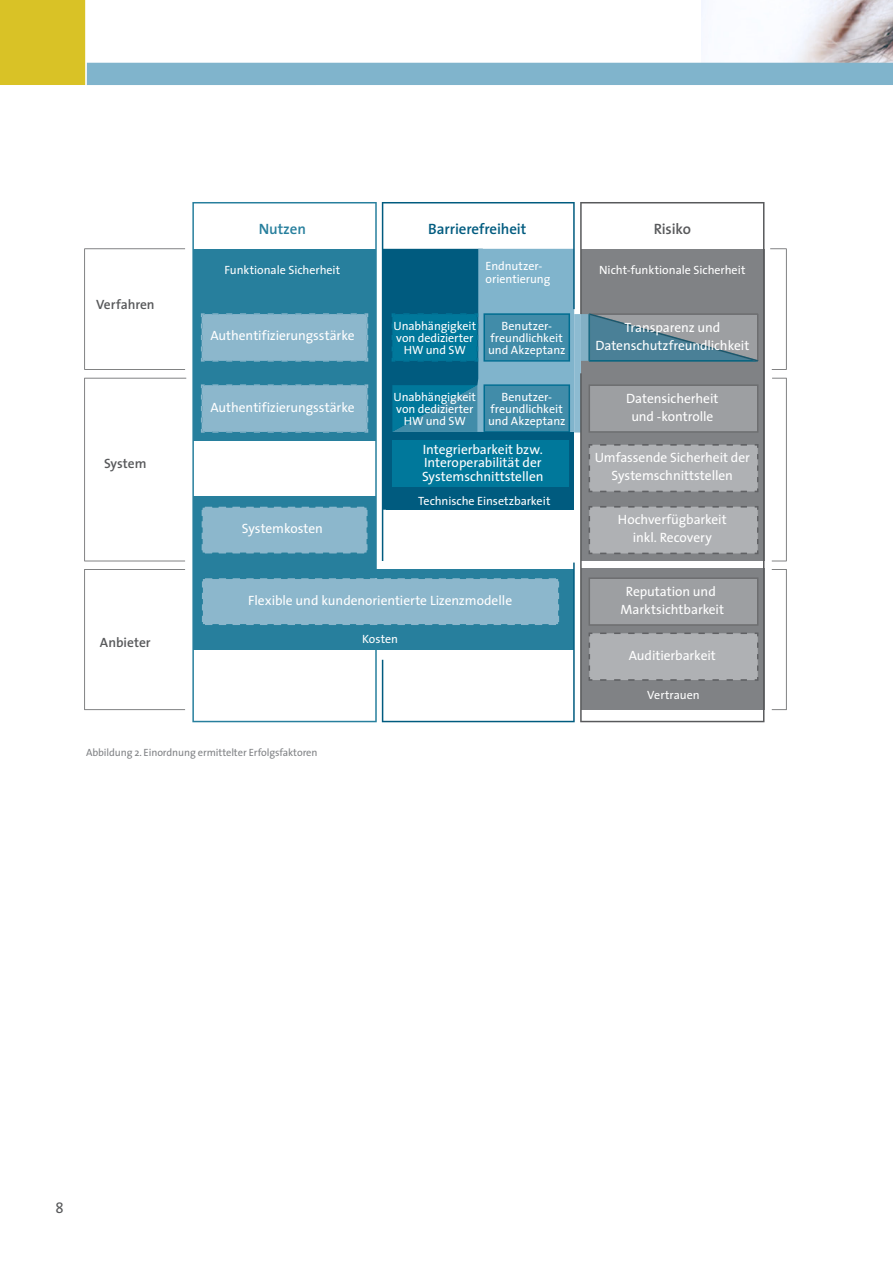
<style>
.page{position:relative;width:893px;height:1263px;background:#fff}
.page>*{position:absolute;margin:0;border:0;box-sizing:border-box;transform-origin:0 0}
.t1{font:600 15px "The Sans";letter-spacing:-.005em;color:#005b7f}
.t2{font:600 15px "The Sans";letter-spacing:-.005em;color:#277f9d}
.t3{font:600 15px "The Sans";letter-spacing:-.015em;color:#58595b}
.t4{font:15px "The Sans";color:#58595b}
.t5{font:13.5px/18px "The Sans";letter-spacing:-.005em;color:#fff;text-align:center}
.t6{font:600 13.5px "The Sans";color:#58595b}
.t7{font:12px/12px "The Sans";letter-spacing:-.005em;color:#fff;text-align:center}
.t8{font:10.5px "The Sans";letter-spacing:-.01em;color:#808285}
</style>
<div class="page">
<img style="left:702px;top:0;width:191px;height:63px">
<div style="left:86px;top:63px;width:807px;height:22px;background:#80b4cc"></div>
<div style="left:0;top:0;width:87px;height:85px;background:#d9c226"></div>
<svg style="left:192px;top:202px;width:185px;height:520px;fill:#277f9d"></svg>
<svg style="left:580px;top:202px;width:184px;height:520px;fill:#808285"></svg>
<svg style="left:382px;top:202px;width:193px;height:359px"></svg>
<svg style="left:770px;top:248px;width:17px;height:122px"></svg>
<svg style="left:84px;top:248px;width:101px;height:122px"></svg>
<svg style="left:772px;top:378px;width:15px;height:183px"></svg>
<svg style="left:84px;top:378px;width:102px;height:183px"></svg>
<svg style="left:772px;top:569px;width:15px;height:141px"></svg>
<svg style="left:84px;top:569px;width:101px;height:141px"></svg>
<svg style="left:589px;top:577px;width:169px;height:49px;background:#999a9d"></svg>
<svg style="left:589px;top:632px;width:169px;height:49px;background:#aaacaf"></svg>
<svg style="left:201px;top:313px;width:167px;height:49px;background:#88b4ca"></svg>
<svg style="left:201px;top:384px;width:167px;height:49px;background:#88b4ca"></svg>
<svg style="left:201px;top:506px;width:167px;height:48px;background:#86b3c9"></svg>
<svg style="left:201px;top:563px;width:374px;height:159px"></svg>
<svg style="left:383px;top:249px;width:375px;height:305px;background:#6993a3"></svg>
<p class="t6" style="left:96px;top:296px;width:60px">Verfahren</p>
<p class="t6" style="left:104px;top:455px;width:44px">System</p>
<p class="t6" style="left:100px;top:634px;width:52px">Anbieter</p>
<p class="t2" style="left:259px;top:219px;width:49px">Nutzen</p>
<p class="t1" style="left:428px;top:219px;width:100px">Barrierefreiheit</p>
<p class="t3" style="left:654px;top:219px;width:39px">Risiko</p>
<p class="t7" style="left:599px;top:264px;width:148px">Nicht-funktionale Sicherheit</p>
<p class="t7" style="left:486px;top:259px;width:66px;line-height:13.5px;text-align:left">Endnutzer&shy;orientierung</p>
<p class="t7" style="left:224px;top:264px;width:117px">Funktionale Sicherheit</p>
<p class="t7" style="left:394px;top:320px;width:84px">Unabhängigkeit von dedizierter<br>HW und SW</p>
<p class="t5" style="left:210px;top:327px;width:146px">Authentifizierungsstärke</p>
<p class="t7" style="left:488px;top:320px;width:79px">Benutzer&shy;freundlichkeit und Akzeptanz</p>
<p class="t5" style="left:210px;top:398px;width:146px">Authentifizierungsstärke</p>
<p class="t5" style="left:242px;top:520px;width:82px">Systemkosten</p>
<p class="t7" style="left:394px;top:391px;width:84px">Unabhängigkeit von dedizierter<br>HW und SW</p>
<p class="t7" style="left:488px;top:391px;width:79px">Benutzer&shy;freundlichkeit und Akzeptanz</p>
<p class="t5" style="left:422px;top:443px;width:123px;line-height:13.5px;text-align:left">Integrierbarkeit bzw.<br>Interoperabilität der<br>Systemschnittstellen</p>
<p class="t7" style="left:418px;top:495px;width:134px">Technische Einsetzbarkeit</p>
<p class="t5" style="left:248px;top:591px;width:265px">Flexible und kundenorientierte Lizenzmodelle</p>
<p class="t7" style="left:362px;top:633px;width:37px">Kosten</p>
<p class="t5" style="left:595px;top:318px;width:155px">Transparenz und<br>Datenschutzfreundlichkeit</p>
<p class="t5" style="left:626px;top:389px;width:94px">Datensicherheit und -kontrolle</p>
<p class="t5" style="left:595px;top:449px;width:157px">Umfassende Sicherheit der<br>Systemschnittstellen</p>
<p class="t5" style="left:618px;top:511px;width:110px">Hochverfügbarkeit inkl. Recovery</p>
<p class="t5" style="left:621px;top:582px;width:105px">Reputation und<br>Marktsichtbarkeit</p>
<p class="t5" style="left:629px;top:646px;width:89px">Auditierbarkeit</p>
<p class="t7" style="left:647px;top:689px;width:54px">Vertrauen</p>
<p class="t8" style="left:86px;top:745px;width:233px">Abbildung 2. Einordnung ermittelter Erfolgsfaktoren</p>
<p class="t4" style="left:56px;top:1199px;width:10px">8</p>
</div>
